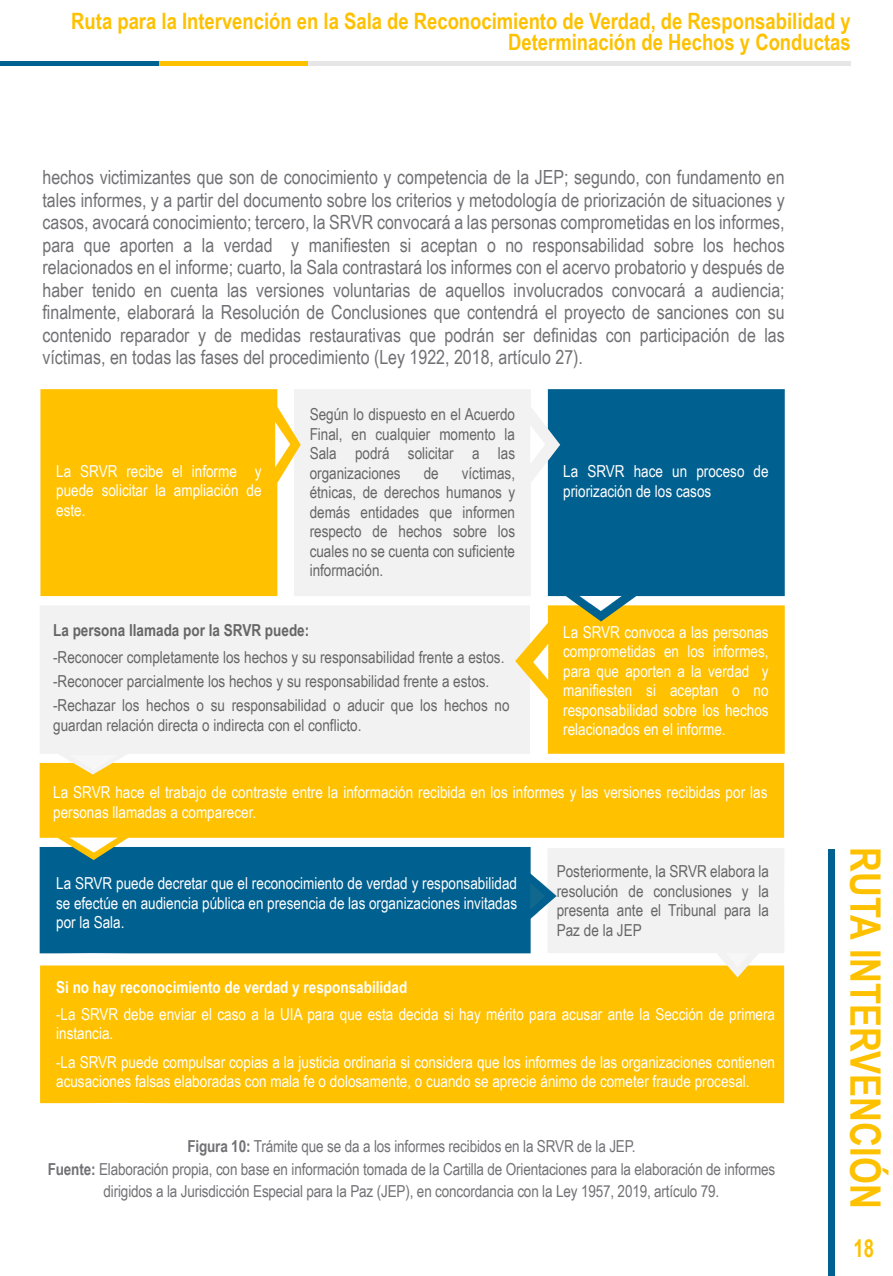
<style>
.page{position:relative;width:893px;height:1276px;background:#fff}
.page>*{position:absolute;margin:0;border:0;box-sizing:border-box;transform-origin:0 0}
.t1{font:700 42px "Arial Narrow";color:#fec100}
.t2{font:700 24.75px "Arial Narrow";color:#fec100;scale:.91 1}
.t3{font:700 22.5px/21px "Arial Narrow";color:#fec100;text-align:right}
.t4{font:19.5px/22.5px "Arial Narrow";color:#717175;text-align:justify}
.t5{font:16.5px/19.5px "Arial Narrow";color:#fff}
.t6{font:16.5px/19.5px "Arial Narrow";color:#666;text-align:justify}
.t7{font:16.5px/22.5px "Arial Narrow";letter-spacing:-.01em;color:#727276;text-align:center}
.t8{font:700 16.5px "Arial Narrow";color:#fff}
.t9{font:700 16.5px "Arial Narrow";color:#666}
.s1{font-weight:700}
</style>
<div class="page">
<div style="left:828px;top:849px;width:6px;height:427px;background:#00608f"></div>
<div style="left:1px;top:61px;width:850px;height:5px;background:#e6e6e6"></div>
<div style="left:150px;top:61px;width:158px;height:5px;background:#fec100"></div>
<div style="left:0;top:61px;width:158px;height:5px;background:#00608f"></div>
<div style="left:40px;top:965px;width:744px;height:138px;background:#ffc100"></div>
<div style="left:40px;top:860px;width:480px;height:93px;background:#00608f"></div>
<svg style="left:40px;top:763px;width:744px;height:97px;background:#e6be28"></svg>
<svg style="left:40px;top:606px;width:490px;height:168px;fill:#f2f2f2"></svg>
<div style="left:560px;top:389px;width:224px;height:207px;background:#00608f"></div>
<svg style="left:301px;top:389px;width:259px;height:207px;fill:#f2f2f2"></svg>
<svg style="left:40px;top:389px;width:261px;height:207px;background:#fec513"></svg>
<svg style="left:275px;top:422px;width:15px;height:45px"></svg>
<svg style="left:530px;top:425px;width:15px;height:39px"></svg>
<svg style="left:70px;top:755px;width:48px;height:15px"></svg>
<svg style="left:70px;top:837px;width:48px;height:15px"></svg>
<svg style="left:515px;top:596px;width:269px;height:158px;background:#fac827"></svg>
<svg style="left:520px;top:848px;width:264px;height:129px"></svg>
<hr style="left:43px;top:148px;width:744px;height:2px;background:#4fbcea">
<hr style="left:43px;top:169px;width:744px;height:2px;background:#4fbcea">
<hr style="left:414px;top:170px;width:1px;height:1063px;background:#4fbcea">
<h3 class="t3" style="left:71px;top:10px;width:781px">Ruta para la Intervención en la Sala de Reconocimiento de Verdad, de Responsabilidad y<br>Determinación de Hechos y Conductas</h3>
<p class="t4" style="left:43px;top:165px;width:744px">hechos victimizantes que son de conocimiento y competencia de la JEP; segundo, con fundamento en tales informes, y a partir del documento sobre los criterios y metodología de priorización de situaciones y casos, avocará conocimiento; tercero, la SRVR convocará a las personas comprometidas en los informes, para que aporten a la verdad y manifiesten si aceptan o no responsabilidad sobre los hechos relacionados en el informe; cuarto, la Sala contrastará los informes con el acervo probatorio y después de haber tenido en cuenta las versiones voluntarias de aquellos involucrados convocará a audiencia; finalmente, elaborará la Resolución de Conclusiones que contendrá el proyecto de sanciones con su contenido reparador y de medidas restaurativas que podrán ser definidas con participación de las víctimas, en todas las fases del procedimiento (Ley 1922, 2018, artículo 27).</p>
<p class="t5" style="left:56px;top:461px;width:207px;text-align:justify">La SRVR recibe el informe y puede solicitar la ampliación de este.</p>
<p class="t6" style="left:310px;top:404px;width:207px">Según lo dispuesto en el Acuerdo Final, en cualquier momento la Sala podrá solicitar a las organizaciones</p>
<p class="t6" style="left:310px;top:462px;width:207px;text-indent:152px">víctimas, étnicas, de derechos humanos y demás entidades que informen respecto de hechos sobre los cuales no se cuenta con suficiente información.</p>
<p class="t6" style="left:424px;top:462px;width:17px">de</p>
<p class="t9" style="left:53px;top:618px;width:258px">La persona llamada por la SRVR puede:</p>
<p class="t6" style="left:53px;top:645px;width:458px;line-height:24px;text-align:left">-Reconocer completamente los hechos y su responsabilidad frente a estos. -Reconocer parcialmente los hechos y su responsabilidad frente a estos. -Rechazar los hechos o su responsabilidad o aducir que los hechos no</p>
<p class="t6" style="left:53px;top:714px;width:310px">guardan relación directa o indirecta con el conflicto.</p>
<p class="t5" style="left:563px;top:461px;width:207px">La SRVR hace un proceso de priorización de los casos</p>
<p class="t5" style="left:563px;top:621px;width:207px;text-align:justify">La SRVR convoca a las personas comprometidas en los informes, para que aporten a la verdad y manifiesten si aceptan o no responsabilidad sobre los hechos relacionados en el informe.</p>
<p class="t5" style="left:53px;top:782px;width:716px">La SRVR hace el trabajo de contraste entre la información recibida en los informes y las versiones recibidas por las personas llamadas a comparecer.</p>
<p class="t5" style="left:56px;top:873px;width:462px;text-align:justify">La SRVR puede decretar que el reconocimiento de verdad y responsabilidad se efectúe en audiencia pública en presencia de las organizaciones invitadas por la Sala.</p>
<p class="t6" style="left:557px;top:861px;width:214px">Posteriormente, la SRVR elabora la resolución de conclusiones y la presenta ante el Tribunal para la Paz de la JEP</p>
<p class="t8" style="left:56px;top:974px;width:353px">Si no hay reconocimiento de verdad y responsabilidad</p>
<p class="t5" style="left:56px;top:1003px;width:720px">-La SRVR debe enviar el caso a la UIA para que esta decida si hay mérito para acusar ante la Sección de primera instancia.</p>
<p class="t5" style="left:56px;top:1051px;width:720px">-La SRVR puede compulsar copias a la justicia ordinaria si considera que los informes de las organizaciones contienen acusaciones falsas elaboradas con mala fe o dolosamente, o cuando se aprecie ánimo de cometer fraude procesal.</p>
<p class="t7" style="left:48px;top:1134px;width:729px"><span class="s1">Figura 10:</span> Trámite que se da a los informes recibidos en la SRVR de la JEP.<br><span class="s1">Fuente:</span> Elaboración propia, con base en información tomada de la Cartilla de Orientaciones para la elaboración de informes dirigidos a la Jurisdicción Especial para la Paz (JEP), en concordancia con la Ley 1957, 2019, artículo 79.</p>
<h1 class="t1" style="left:897px;top:847px;width:363px;rotate:90deg">RUTA INTERVENCIÓN</h1>
<h2 class="t2" style="left:853px;top:1229px;width:24px">18</h2>
</div>
